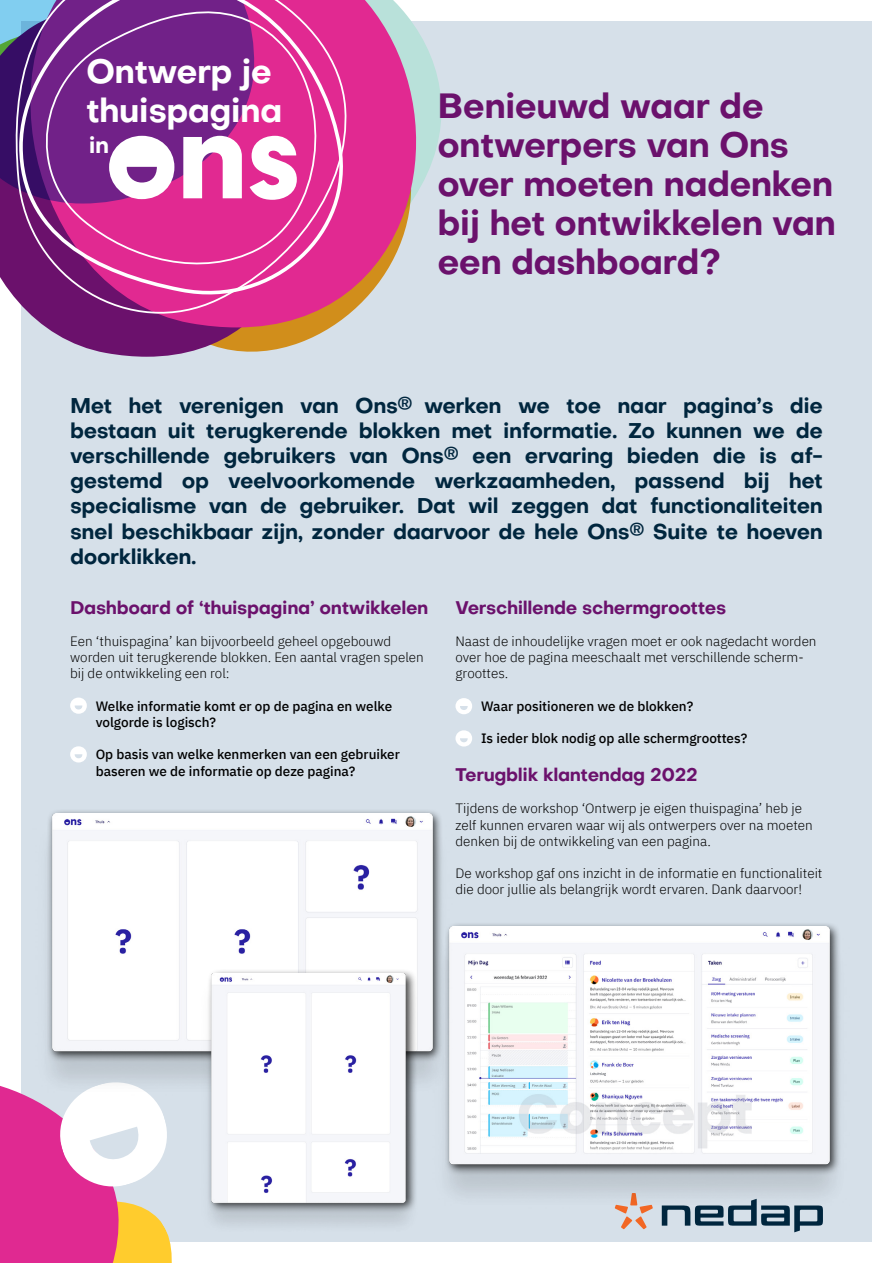
<style>
.page{position:relative;width:893px;height:1263px;background:#fff}
.page>*{position:absolute;margin:0;border:0;box-sizing:border-box;transform-origin:0 0}
.t1{font:700 34.5px/39px "Objectivity";letter-spacing:-.02em;color:#6b116c}
.t2{font:700 33px/39.6px "Objectivity";letter-spacing:-.02em;color:#fff}
.t3{font:700 22.5px "Objectivity";color:#fff}
.t4{font:700 21px/25.2px "Objectivity";letter-spacing:-.02em;color:#00263e;text-align:justify}
.t5{font:700 18px "Objectivity";letter-spacing:-.02em;color:#6b116c}
.t6{font:300 13.5px/16.2px "IBM Plex Sans";color:#000}
.t7{font:500 13.5px/16.2px "IBM Plex Sans";color:#000}
</style>
<div class="page">
<div style="left:21px;top:21px;width:851px;height:1221px;background:#d6e0e9"></div>
<svg style="left:69px;top:341px;width:235px;height:16px"></svg>
<svg style="left:0;top:0;width:442px;height:312px"></svg>
<svg style="left:8px;top:0;width:344px;height:341px;background:#ba3a90"></svg>
<svg style="left:183px;top:136px;width:59px;height:62px;background:#f2bfde"></svg>
<svg style="left:0;top:30px;width:174px;height:210px;background:#873b91"></svg>
<svg style="left:250px;top:136px;width:47px;height:64px;background:#f4b6d9"></svg>
<svg style="left:662px;top:1211px;width:161px;height:21px"></svg>
<svg style="left:620px;top:1211px;width:27px;height:18px"></svg>
<svg style="left:70px;top:746px;width:17px;height:16px"></svg>
<svg style="left:70px;top:697px;width:17px;height:17px"></svg>
<svg style="left:455px;top:730px;width:17px;height:16px"></svg>
<svg style="left:455px;top:698px;width:17px;height:16px"></svg>
<svg style="left:0;top:1086px;width:172px;height:177px;background:#e887af"></svg>
<div style="left:437px;top:921px;width:411px;height:287px;background:#000;opacity:.75"></div>
<img style="left:437px;top:927px;width:411px;height:284px">
<img style="left:32px;top:813px;width:420px;height:284px">
<div style="left:203px;top:968px;width:217px;height:267px;background:#000;opacity:.75"></div>
<img style="left:197px;top:974px;width:223px;height:261px">
<h2 class="t2" style="left:86px;top:51px;width:198px">Ontwerp je thuispagina</h2>
<h3 class="t3" style="left:89px;top:129px;width:22px">in</h3>
<h1 class="t1" style="left:437px;top:86px;width:400px">Benieuwd waar de ontwerpers van Ons over moeten nadenken bij het ontwikkelen van een dashboard?</h1>
<p class="t4" style="left:70px;top:392px;width:754px">Met het verenigen van Ons<sup>®</sup> werken we toe naar pagina’s die bestaan uit terugkerende blokken met informatie. Zo kunnen we de verschillende gebruikers van Ons<sup>®</sup> een ervaring bieden die is af&shy;gestemd op veelvoorkomende werkzaamheden, passend bij het specialisme van de gebruiker. Dat wil zeggen dat functionaliteiten snel beschikbaar zijn, zonder daarvoor de hele Ons<sup>®</sup> Suite te hoeven doorklikken.</p>
<h3 class="t5" style="left:70px;top:594px;width:360px">Dashboard of ‘thuispagina’ ontwikkelen</h3>
<p class="t6" style="left:70px;top:632px;width:355px">Een ‘thuispagina’ kan bijvoorbeeld geheel opgebouwd worden uit terugkerende blokken. Een aantal vragen spelen bij de ontwikkeling een rol:</p>
<p class="t7" style="left:96px;top:697px;width:298px">Welke informatie komt er op de pagina en welke volgorde is logisch?</p>
<p class="t7" style="left:96px;top:745px;width:306px">Op basis van welke kenmerken van een gebruiker baseren we de informatie op deze pagina?</p>
<h3 class="t5" style="left:455px;top:594px;width:272px">Verschillende schermgroottes</h3>
<p class="t6" style="left:455px;top:632px;width:363px">Naast de inhoudelijke vragen moet er ook nagedacht worden over hoe de pagina meeschaalt met verschillende scherm&shy;groottes.</p>
<p class="t7" style="left:481px;top:697px;width:214px">Waar positioneren we de blokken?</p>
<p class="t7" style="left:481px;top:729px;width:268px">Is ieder blok nodig op alle schermgroottes?</p>
<h3 class="t5" style="left:455px;top:762px;width:244px">Terugblik klantendag 2022</h3>
<p class="t6" style="left:455px;top:799px;width:359px">Tijdens de workshop ‘Ontwerp je eigen thuispagina’ heb je zelf kunnen ervaren waar wij als ontwerpers over na moeten denken bij de ontwikkeling van een pagina.</p>
<p class="t6" style="left:455px;top:864px;width:368px">De workshop gaf ons inzicht in de informatie en functionaliteit die door jullie als belangrijk wordt ervaren. Dank daarvoor!</p>
</div>
